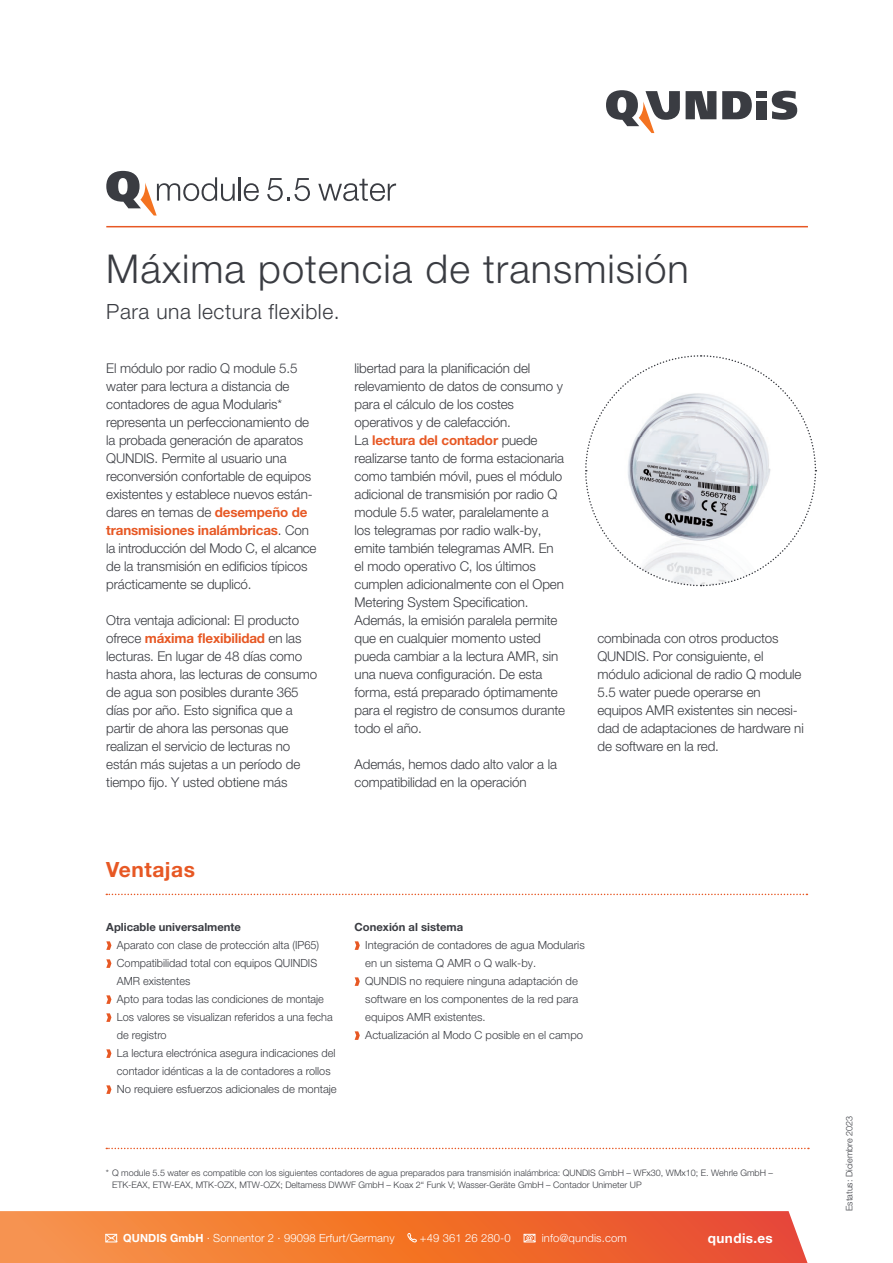
<style>
.page{position:relative;width:893px;height:1263px;background:#fff}
.page>*{position:absolute;margin:0;border:0;box-sizing:border-box;transform-origin:0 0}
.t1{font:300 39.75px "Helvetica Neue LT Pro";letter-spacing:.025em;color:#3a3c42}
.t2{font:300 21px "Helvetica Neue LT Pro";letter-spacing:.025em;color:#3a3c42}
.t3{font:700 21px "Helvetica Neue LT Pro";letter-spacing:.025em;color:#e75824}
.t4{font:300 13.5px/18px "Helvetica Neue LT Pro";letter-spacing:-.01em;color:#3a3c42}
.t5{font:700 13.5px "Helvetica Neue LT Pro";letter-spacing:.03em;color:#fff}
.t6{font:300 11.25px/18px "Helvetica Neue LT Pro";color:#3a3c42}
.t7{font:300 11.25px "Helvetica Neue LT Pro";letter-spacing:.01em;color:#fff}
.t8{font:700 11.25px "Helvetica Neue LT Pro";color:#3a3c42}
.t9{font:300 9px/12px "Helvetica Neue LT Pro";color:#3a3c42}
.s1{font-weight:700;color:#e75824}
.s2{font-weight:700}
</style>
<div class="page">
<hr style="left:106px;top:226px;width:702px;height:1px;background:#e75824">
<svg style="left:106px;top:894px;width:701px;height:1px"></svg>
<svg style="left:106px;top:1148px;width:703px;height:1px"></svg>
<svg style="left:106px;top:941px;width:5px;height:9px"></svg>
<svg style="left:106px;top:959px;width:5px;height:9px"></svg>
<svg style="left:106px;top:995px;width:5px;height:9px"></svg>
<svg style="left:106px;top:1013px;width:5px;height:9px"></svg>
<svg style="left:106px;top:1049px;width:5px;height:9px"></svg>
<svg style="left:106px;top:1085px;width:5px;height:9px"></svg>
<svg style="left:0;top:1211px;width:807px;height:52px;background:#f17337"></svg>
<svg style="left:686px;top:91px;width:30px;height:28px"></svg>
<svg style="left:606px;top:90px;width:74px;height:43px"></svg>
<svg style="left:722px;top:91px;width:30px;height:28px"></svg>
<div style="left:756px;top:91px;width:11px;height:7px;background:#3a3c42"></div>
<div style="left:756px;top:101px;width:11px;height:18px;background:#3a3c42"></div>
<svg style="left:772px;top:91px;width:25px;height:29px"></svg>
<svg style="left:106px;top:171px;width:129px;height:45px"></svg>
<hr style="left:239px;top:177px;width:2px;height:24px;background:#3a3c42">
<svg style="left:244px;top:183px;width:15px;height:18px"></svg>
<svg style="left:267px;top:178px;width:43px;height:23px"></svg>
<svg style="left:318px;top:179px;width:78px;height:22px"></svg>
<svg style="left:585px;top:355px;width:232px;height:232px"></svg>
<svg style="left:355px;top:941px;width:5px;height:9px"></svg>
<svg style="left:355px;top:977px;width:5px;height:9px"></svg>
<svg style="left:355px;top:1031px;width:5px;height:9px"></svg>
<h1 class="t1" style="left:106px;top:245px;width:584px">Máxima potencia de transmisión</h1>
<h2 class="t2" style="left:106px;top:299px;width:235px">Para una lectura flexible.</h2>
<p class="t4" style="left:106px;top:359px;width:212px">El módulo por radio Q module 5.5 water para lectura a distancia de contadores de agua Modularis* representa un perfeccionamiento de la probada generación de aparatos QUNDIS. Permite al usuario una reconversión confortable de equipos existentes y establece nuevos están&shy;dares en temas de <span class="s1">desempeño de transmisiones inalámbricas</span>. Con la introducción del Modo C, el alcance de la transmisión en edificios típicos prácticamente se duplicó.</p>
<p class="t4" style="left:106px;top:611px;width:212px">Otra ventaja adicional: El producto ofrece <span class="s1">máxima flexibilidad</span> en las lecturas. En lugar de 48 días como hasta ahora, las lecturas de consumo de agua son posibles durante 365 días por año. Esto significa que a partir de ahora las personas que realizan el servicio de lecturas no están más sujetas a un período de tiempo fijo. Y usted obtiene más</p>
<p class="t4" style="left:355px;top:359px;width:212px">libertad para la planificación del relevamiento de datos de consumo y para el cálculo de los costes operativos y de calefacción.<br>La <span class="s1">lectura del contador</span> puede realizarse tanto de forma estacionaria como también móvil, pues el módulo adicional de transmisión por radio Q module 5.5 water, paralelamente a los telegramas por radio walk-by, emite también telegramas AMR. En el modo operativo C, los últimos cumplen adicionalmente con el Open<br>Metering System Specification.<br>Además, la emisión paralela permite que en cualquier momento usted pueda cambiar a la lectura AMR, sin una nueva configuración. De esta forma, está preparado óptimamente para el registro de consumos durante todo el año.</p>
<p class="t4" style="left:355px;top:755px;width:204px">Además, hemos dado alto valor a la compatibilidad en la operación</p>
<p class="t4" style="left:597px;top:629px;width:208px">combinada con otros productos<br>QUNDIS. Por consiguiente, el módulo adicional de radio Q module<br>5.5 water puede operarse en equipos AMR existentes sin necesi&shy;dad de adaptaciones de hardware ni de software en la red.</p>
<h2 class="t3" style="left:106px;top:857px;width:90px">Ventajas</h2>
<p class="t8" style="left:106px;top:920px;width:136px">Aplicable universalmente</p>
<p class="t6" style="left:117px;top:936px;width:221px">Aparato con clase de protección alta (IP65)<br>Compatibilidad total con equipos QUINDIS AMR existentes<br>Apto para todas las condiciones de montaje Los valores se visualizan referidos a una fecha de registro<br>La lectura electrónica asegura indicaciones del contador idénticas a la de contadores a rollos No requiere esfuerzos adicionales de montaje</p>
<p class="t8" style="left:355px;top:920px;width:110px">Conexión al sistema</p>
<p class="t6" style="left:365px;top:936px;width:221px">Integración de contadores de agua Modularis en un sistema Q AMR o Q walk-by.<br>QUNDIS no requiere ninguna adaptación de software en los componentes de la red para equipos AMR existentes.<br>Actualización al Modo C posible en el campo</p>
<p class="t9" style="left:112px;top:1167px;width:662px;text-indent:-6px">* Q module 5.5 water es compatible con los siguientes contadores de agua preparados para transmisión inalámbrica: QUNDIS GmbH – WFx30, WMx10; E. Wehrle GmbH –<br>ETK-EAX, ETW-EAX, MTK-OZX, MTW-OZX; Deltamess DWWF GmbH – Koax 2“ Funk V; Wasser-Gerä te GmbH – Contador Unimeter UP</p>
<p class="t7" style="left:123px;top:1231px;width:273px"><span class="s2">QUNDIS GmbH</span> · Sonnentor 2 · 99098 Erfurt/Germany</p>
<p class="t7" style="left:420px;top:1231px;width:92px">+49 361 26 280-0</p>
<p class="t7" style="left:542px;top:1231px;width:86px">info@qundis.com</p>
<p class="t5" style="left:708px;top:1230px;width:67px">qundis.es</p>
<p class="t9" style="left:843px;top:1211px;width:97px;rotate:-90deg">Estatus: Diciembre 2023</p>
</div>
